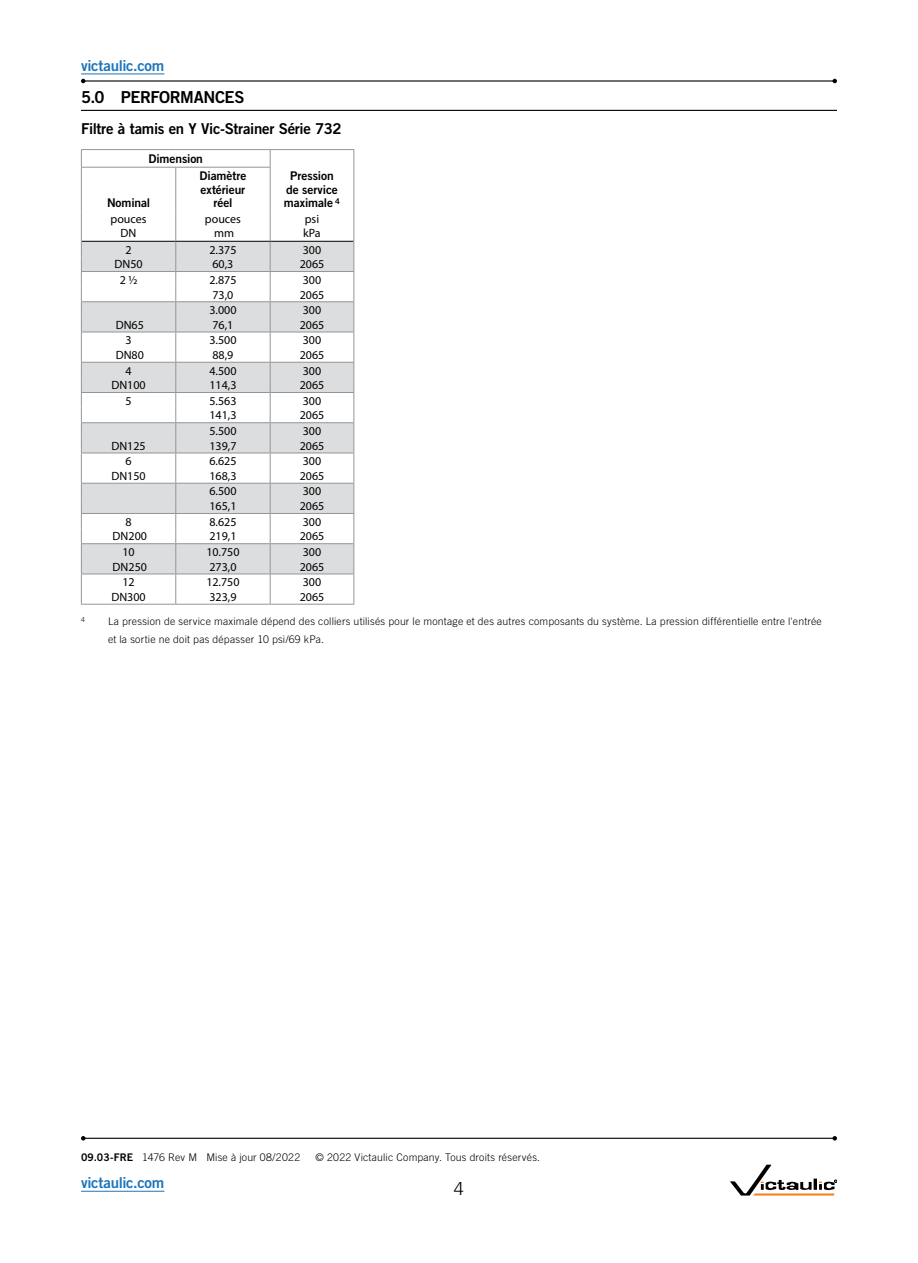
<style>
.page{position:relative;width:918px;height:1263px;background:#fff}
.page>*{position:absolute;margin:0;border:0;box-sizing:border-box;transform-origin:0 0}
.t1{font:300 18px "Trade Gothic LT Std";color:#000}
.t2{font:16.5px "Trade Gothic LT Std Bd 2";letter-spacing:-.025em;color:#000}
.t3{font:15px "Trade Gothic LT Std Bd 2";letter-spacing:-.02em;color:#000}
.t4{font:15px "Trade Gothic LT Std Bd 2";letter-spacing:-.02em;color:#1c75bc}
.t5{font:12px/13.5px "Myriad Pro";color:#000;text-align:center}
.t6{font:12px/13.5px "Trade Gothic LT Std Bd 2";letter-spacing:-.005em;color:#000;text-align:center}
.t7{font:300 10.5px/18px "Trade Gothic LT Std";letter-spacing:.02em;color:#000}
.t8{font:7.8px "Trade Gothic LT Std Bd 2";color:#000}
.t9{font:300 6.9px "Trade Gothic LT Std";color:#000}
.s1{font-family:"Trade Gothic LT Std Bd 2";font-weight:400}
</style>
<div class="page">
<hr style="left:81px;top:1191px;width:83px;height:1px;background:#1c75bc">
<svg style="left:730px;top:1165px;width:107px;height:30px"></svg>
<hr style="left:81px;top:110px;width:756px;height:1px;background:#000">
<hr style="left:175px;top:168px;width:1px;height:43px;background:#939598">
<hr style="left:81px;top:149px;width:95px;height:1px;background:#939598">
<svg style="left:81px;top:150px;width:1px;height:17px"></svg>
<hr style="left:176px;top:149px;width:94px;height:1px;background:#939598">
<hr style="left:81px;top:167px;width:95px;height:1px;background:#939598">
<hr style="left:81px;top:168px;width:1px;height:43px;background:#939598">
<hr style="left:176px;top:167px;width:95px;height:1px;background:#939598">
<hr style="left:175px;top:211px;width:1px;height:30px;background:#939598">
<hr style="left:81px;top:211px;width:1px;height:30px;background:#939598">
<hr style="left:353px;top:211px;width:1px;height:30px;background:#939598">
<hr style="left:270px;top:211px;width:1px;height:30px;background:#939598">
<hr style="left:81px;top:604px;width:95px;height:1px;background:#939598">
<hr style="left:176px;top:604px;width:94px;height:1px;background:#939598">
<hr style="left:270px;top:604px;width:84px;height:1px;background:#939598">
<svg style="left:81px;top:241px;width:273px;height:363px"></svg>
<hr style="left:270px;top:149px;width:84px;height:1px;background:#939598">
<svg style="left:270px;top:150px;width:1px;height:17px"></svg>
<svg style="left:353px;top:150px;width:1px;height:17px"></svg>
<hr style="left:270px;top:168px;width:1px;height:43px;background:#939598">
<hr style="left:353px;top:167px;width:1px;height:44px;background:#939598">
<hr style="left:83px;top:80px;width:752px;height:2px;background:#000">
<svg style="left:81px;top:79px;width:5px;height:4px"></svg>
<svg style="left:832px;top:79px;width:5px;height:4px"></svg>
<hr style="left:81px;top:74px;width:83px;height:1px;background:#1c75bc">
<hr style="left:83px;top:1138px;width:752px;height:1px;background:#000">
<svg style="left:81px;top:1136px;width:5px;height:4px"></svg>
<svg style="left:832px;top:1136px;width:5px;height:4px"></svg>
<p class="t4" style="left:81px;top:56px;width:85px">victaulic.com</p>
<h2 class="t2" style="left:81px;top:87px;width:165px">5.0 PERFORMANCES</h2>
<p class="t3" style="left:81px;top:119px;width:262px">Filtre à tamis en Y Vic-Strainer Série 732</p>
<p class="t6" style="left:149px;top:152px;width:56px">Dimension</p>
<p class="t6" style="left:284px;top:169px;width:55px">Pression de service maximale</p>
<p class="t6" style="left:200px;top:169px;width:48px">Diamètre extérieur réel</p>
<p class="t6" style="left:107px;top:196px;width:45px">Nominal</p>
<p class="t8" style="left:335px;top:196px;width:6px">4</p>
<p class="t5" style="left:111px;top:212px;width:38px">pouces<br>DN</p>
<p class="t5" style="left:205px;top:212px;width:38px">pouces mm</p>
<p class="t5" style="left:303px;top:212px;width:19px;text-align:left">psi kPa</p>
<p class="t5" style="left:126px;top:243px;width:8px">2</p>
<p class="t5" style="left:209px;top:243px;width:29px">2.375</p>
<p class="t5" style="left:303px;top:243px;width:20px">300</p>
<p class="t5" style="left:114px;top:257px;width:30px">DN50</p>
<p class="t5" style="left:213px;top:257px;width:22px">60,3</p>
<p class="t5" style="left:300px;top:257px;width:26px">2065</p>
<p class="t5" style="left:120px;top:273px;width:19px">2 1/2</p>
<p class="t5" style="left:209px;top:273px;width:29px">2.875</p>
<p class="t5" style="left:303px;top:273px;width:20px">300</p>
<p class="t5" style="left:213px;top:288px;width:22px">73,0</p>
<p class="t5" style="left:300px;top:288px;width:26px">2065</p>
<p class="t5" style="left:209px;top:303px;width:29px">3.000</p>
<p class="t5" style="left:303px;top:303px;width:20px">300</p>
<p class="t5" style="left:116px;top:318px;width:30px">DN65</p>
<p class="t5" style="left:213px;top:318px;width:22px">76,1</p>
<p class="t5" style="left:300px;top:318px;width:26px">2065</p>
<p class="t5" style="left:125px;top:333px;width:8px">3</p>
<p class="t5" style="left:209px;top:333px;width:29px">3.500</p>
<p class="t5" style="left:303px;top:333px;width:20px">300</p>
<p class="t5" style="left:116px;top:348px;width:30px">DN80</p>
<p class="t5" style="left:212px;top:348px;width:22px">88,9</p>
<p class="t5" style="left:300px;top:348px;width:26px">2065</p>
<p class="t5" style="left:125px;top:363px;width:8px">4</p>
<p class="t5" style="left:209px;top:363px;width:29px">4.500</p>
<p class="t5" style="left:303px;top:363px;width:20px">300</p>
<p class="t5" style="left:111px;top:378px;width:36px">DN100</p>
<p class="t5" style="left:209px;top:378px;width:29px">114,3</p>
<p class="t5" style="left:300px;top:378px;width:26px">2065</p>
<p class="t5" style="left:125px;top:394px;width:8px">5</p>
<p class="t5" style="left:209px;top:394px;width:29px">5.563</p>
<p class="t5" style="left:303px;top:394px;width:20px">300</p>
<p class="t5" style="left:209px;top:408px;width:29px">141,3</p>
<p class="t5" style="left:300px;top:408px;width:26px">2065</p>
<p class="t5" style="left:209px;top:424px;width:29px">5.500</p>
<p class="t5" style="left:303px;top:424px;width:20px">300</p>
<p class="t5" style="left:111px;top:439px;width:36px">DN125</p>
<p class="t5" style="left:209px;top:439px;width:29px">139,7</p>
<p class="t5" style="left:300px;top:439px;width:26px">2065</p>
<p class="t5" style="left:125px;top:454px;width:8px">6</p>
<p class="t5" style="left:209px;top:454px;width:29px">6.625</p>
<p class="t5" style="left:303px;top:454px;width:20px">300</p>
<p class="t5" style="left:111px;top:469px;width:36px">DN150</p>
<p class="t5" style="left:209px;top:469px;width:29px">168,3</p>
<p class="t5" style="left:300px;top:469px;width:26px">2065</p>
<p class="t5" style="left:209px;top:484px;width:29px">6.500</p>
<p class="t5" style="left:303px;top:484px;width:20px">300</p>
<p class="t5" style="left:209px;top:499px;width:29px">165,1</p>
<p class="t5" style="left:300px;top:499px;width:26px">2065</p>
<p class="t5" style="left:125px;top:515px;width:8px">8</p>
<p class="t5" style="left:209px;top:515px;width:29px">8.625</p>
<p class="t5" style="left:303px;top:515px;width:20px">300</p>
<p class="t5" style="left:113px;top:529px;width:36px">DN200</p>
<p class="t5" style="left:209px;top:529px;width:29px">219,1</p>
<p class="t5" style="left:300px;top:529px;width:26px">2065</p>
<p class="t5" style="left:122px;top:545px;width:14px">10</p>
<p class="t5" style="left:206px;top:545px;width:35px">10.750</p>
<p class="t5" style="left:303px;top:545px;width:20px">300</p>
<p class="t5" style="left:113px;top:560px;width:36px">DN250</p>
<p class="t5" style="left:209px;top:560px;width:29px">273,0</p>
<p class="t5" style="left:300px;top:560px;width:26px">2065</p>
<p class="t5" style="left:122px;top:575px;width:14px">12</p>
<p class="t5" style="left:206px;top:575px;width:35px">12.750</p>
<p class="t5" style="left:303px;top:575px;width:20px">300</p>
<p class="t5" style="left:111px;top:590px;width:36px">DN300</p>
<p class="t5" style="left:209px;top:590px;width:29px">323,9</p>
<p class="t5" style="left:300px;top:590px;width:26px">2065</p>
<p class="t9" style="left:81px;top:615px;width:5px">4</p>
<p class="t7" style="left:108px;top:612px;width:715px">La pression de service maximale dépend des colliers utilisés pour le montage et des autres composants du système. La pression différentielle entre l'entrée et la sortie ne doit pas dépasser 10 psi/69 kPa.</p>
<p class="t7" style="left:81px;top:1148px;width:221px"><span class="s1">09.03-FRE</span> 1476 Rev M Mise à jour 08/2022</p>
<p class="t7" style="left:315px;top:1148px;width:226px">© 2022 Victaulic Company. Tous droits réservés.</p>
<p class="t4" style="left:81px;top:1173px;width:85px">victaulic.com</p>
<h1 class="t1" style="left:454px;top:1178px;width:12px">4</h1>
</div>
